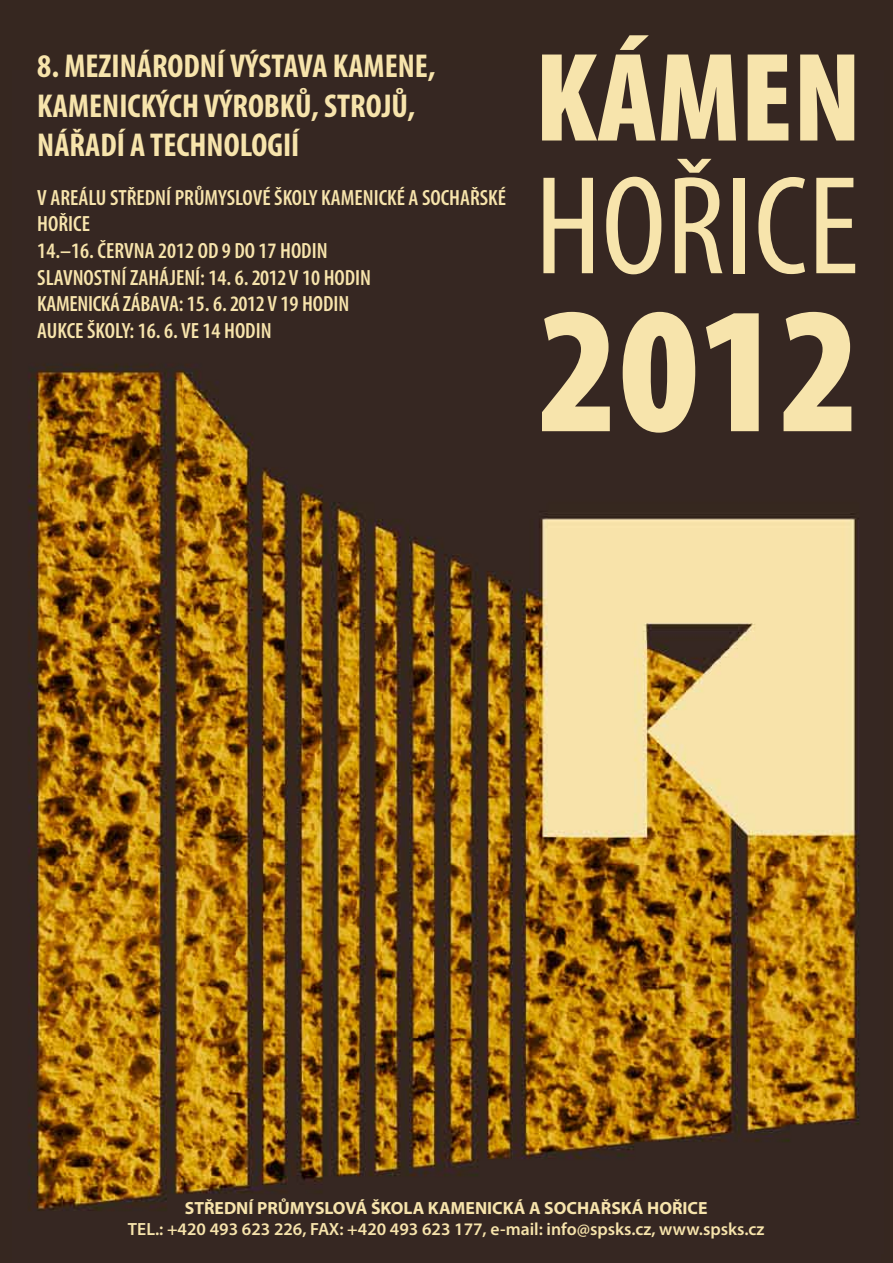
<style>
.page{position:relative;width:893px;height:1263px;background:#362720}
.page>*{position:absolute;margin:0;border:0;box-sizing:border-box;transform-origin:0 0}
.t1{font:900 condensed 181.35px "Myriad Pro";color:#f7e4ac}
.t2{font:condensed 141.6px "Myriad Pro";color:#f7e4ac}
.t3{font:900 condensed 127.5px "Myriad Pro";color:#f7e4ac}
.t4{font:700 condensed 33.15px/39.8px "Myriad Pro";color:#f7e4ac}
.t5{font:600 condensed 22.05px/26.5px "Myriad Pro";color:#f7e4ac}
.t6{font:600 17.7px "Myriad Pro";color:#f7e4ac}
.t7{font:700 17.7px "Myriad Pro";color:#f7e4ac}
</style>
<div class="page">
<img style="left:28px;top:364px;width:831px;height:847px">
<h3 class="t4" style="left:37px;top:45px;width:400px">8. MEZINÁRODNÍ VÝSTAVA KAMENE,<br>KAMENICKÝCH VÝROBKŮ, STROJŮ,<br>NÁŘADÍ A TECHNOLOGIÍ</h3>
<p class="t5" style="left:37px;top:184px;width:470px">V AREÁLU STŘEDNÍ PRŮMYSLOVÉ ŠKOLY KAMENICKÉ A SOCHAŘSKÉ HOŘICE<br>14.–16. ČERVNA 2012 OD 9 DO 17 HODIN<br>SLAVNOSTNÍ ZAHÁJENÍ: 14. 6. 2012 V 10 HODIN<br>KAMENICKÁ ZÁBAVA: 15. 6. 2012 V 19 HODIN<br>AUKCE ŠKOLY: 16. 6. VE 14 HODIN</p>
<h3 class="t3" style="left:535px;top:16px;width:328px">KÁMEN</h3>
<h2 class="t2" style="left:535px;top:141px;width:325px">HOŘICE</h2>
<h1 class="t1" style="left:538px;top:255px;width:324px">2012</h1>
<p class="t7" style="left:185px;top:1197px;width:524px">STŘEDNÍ PRŮMYSLOVÁ ŠKOLA KAMENICKÁ A SOCHAŘSKÁ HOŘICE</p>
<p class="t6" style="left:128px;top:1218px;width:638px">TEL.: +420 493 623 226, FAX: +420 493 623 177, e-mail: info@spsks.cz, www.spsks.cz</p>
</div>
